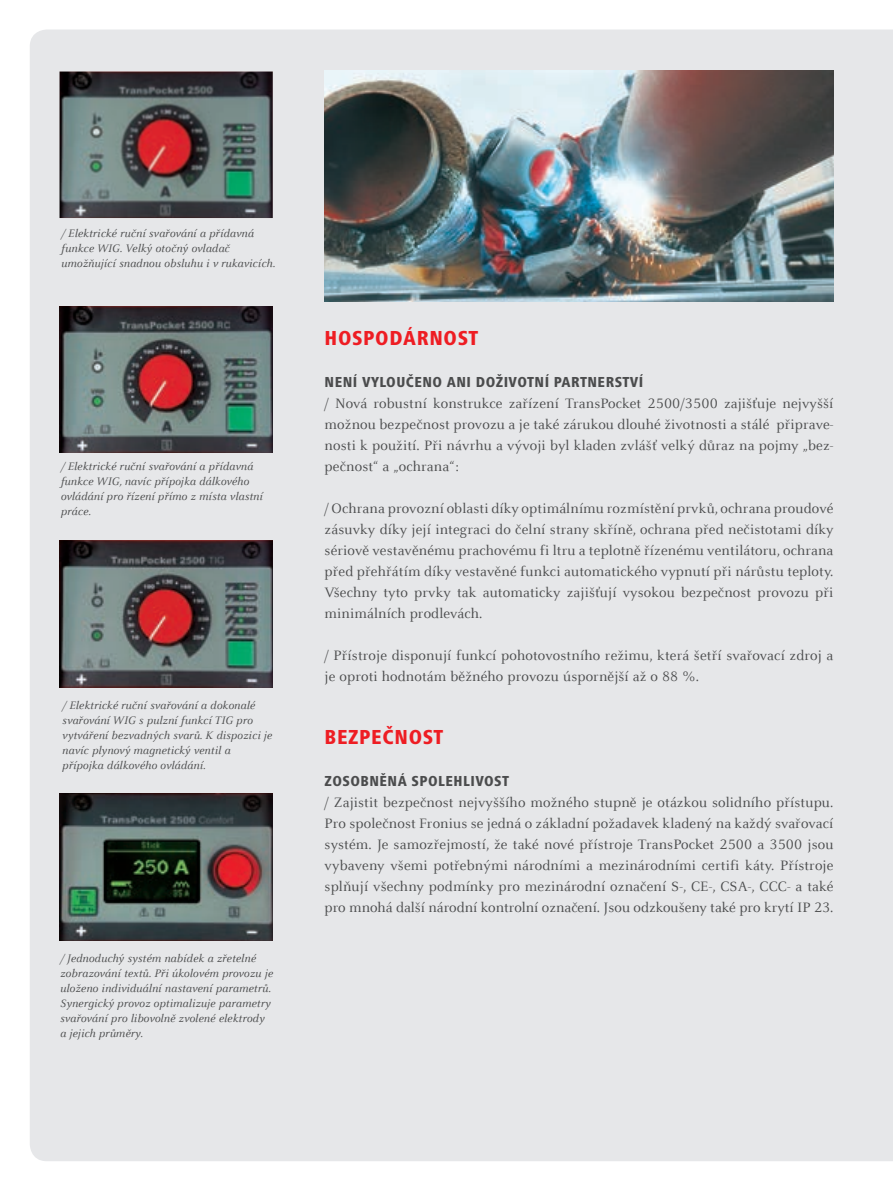
<style>
.page{position:relative;width:893px;height:1191px;background:#fff}
.page>*{position:absolute;margin:0;border:0;box-sizing:border-box;transform-origin:0 0}
.t1{font:800 condensed 21px "Frutiger Next LTW1 G";color:#ee1d23}
.t2{font:15px/21px "Celeste Offc Pro";letter-spacing:.01em;color:#4b4c4d;text-align:justify}
.t3{font:800 condensed 15px "Frutiger Next LTW1 G";letter-spacing:.03em;color:#4b4c4d}
.t4{font:italic 12px/15px "Celeste Offc Pro";letter-spacing:.01em;color:#4b4c4d}
</style>
<div class="page">
<div style="left:30px;top:30px;width:863px;height:1131px;background:#e6e7e9"></div>
<img style="left:325px;top:70px;width:508px;height:232px">
<img style="left:60px;top:72px;width:213px;height:146px">
<img style="left:60px;top:306px;width:213px;height:146px">
<img style="left:60px;top:540px;width:213px;height:147px">
<img style="left:60px;top:793px;width:213px;height:147px">
<p class="t4" style="left:61px;top:226px;width:215px">/ Elektrické ruční svařování a přídavná funkce WIG. Velký otočný ovladač umožňující snadnou obsluhu i v rukavicích.</p>
<p class="t4" style="left:61px;top:459px;width:204px">/ Elektrické ruční svařování a přídavná funkce WIG, navíc přípojka dálkového ovládání pro řízení přímo z místa vlastní práce.</p>
<p class="t4" style="left:62px;top:698px;width:211px">/ Elektrické ruční svařování a dokonalé svařování WIG s pulzní funkcí TIG pro vytváření bezvadných svarů. K dispozici je navíc plynový magnetický ventil a přípojka dálkového ovládání.</p>
<p class="t4" style="left:60px;top:950px;width:214px">/ Jednoduchý systém nabídek a zřetelné zobrazování textů. Při úkolovém provozu je uloženo individuální nastavení parametrů.<br>Synergický provoz optimalizuje parametry svařování pro libovolně zvolené elektrody a jejich průměry.</p>
<h1 class="t1" style="left:325px;top:325px;width:14px">HOSPODÁRNOST</h1>
<p class="t3" style="left:325px;top:373px;width:320px">Není vyloučeno ani doživotní partnerství</p>
<p class="t2" style="left:325px;top:392px;width:510px">/ Nová robustní konstrukce zařízení TransPocket 2500/3500 zajišťuje nejvyšší možnou bezpečnost provozu a je také zárukou dlouhé životnosti a stálé připrave&shy;nosti k použití. Při návrhu a vývoji byl kladen zvlášť velký důraz na pojmy „bez&shy;pečnost“ a „ochrana“:</p>
<p class="t2" style="left:325px;top:497px;width:510px">/ Ochrana provozní oblasti díky optimálnímu rozmístění prvků, ochrana proudové zásuvky díky její integraci do čelní strany skříně, ochrana před nečistotami díky sériově vestavěnému prachovému fi ltru a teplotně řízenému ventilátoru, ochrana před přehřátím díky vestavěné funkci automatického vypnutí při nárůstu teploty.<br>Všechny tyto prvky tak automaticky zajišťují vysokou bezpečnost provozu při minimálních prodlevách.</p>
<p class="t2" style="left:325px;top:644px;width:510px">/ Přístroje disponují funkcí pohotovostního režimu, která šetří svařovací zdroj a je oproti hodnotám běžného provozu úspornější až o 88 %.</p>
<h1 class="t1" style="left:325px;top:724px;width:13px">BEZPEČNOST</h1>
<p class="t3" style="left:325px;top:772px;width:186px">Zosobněná spolehlivost</p>
<p class="t2" style="left:325px;top:791px;width:510px">/ Zajistit bezpečnost nejvyššího možného stupně je otázkou solidního přístupu.<br>Pro společnost Fronius se jedná o základní požadavek kladený na každý svařovací systém. Je samozřejmostí, že také nové přístroje TransPocket 2500 a 3500 jsou vybaveny všemi potřebnými národními a mezinárodními certifi káty. Přístroje splňují všechny podmínky pro mezinárodní označení S-, CE-, CSA-, CCC- a také pro mnohá další národní kontrolní označení. Jsou odzkoušeny také pro krytí IP 23.</p>
</div>
